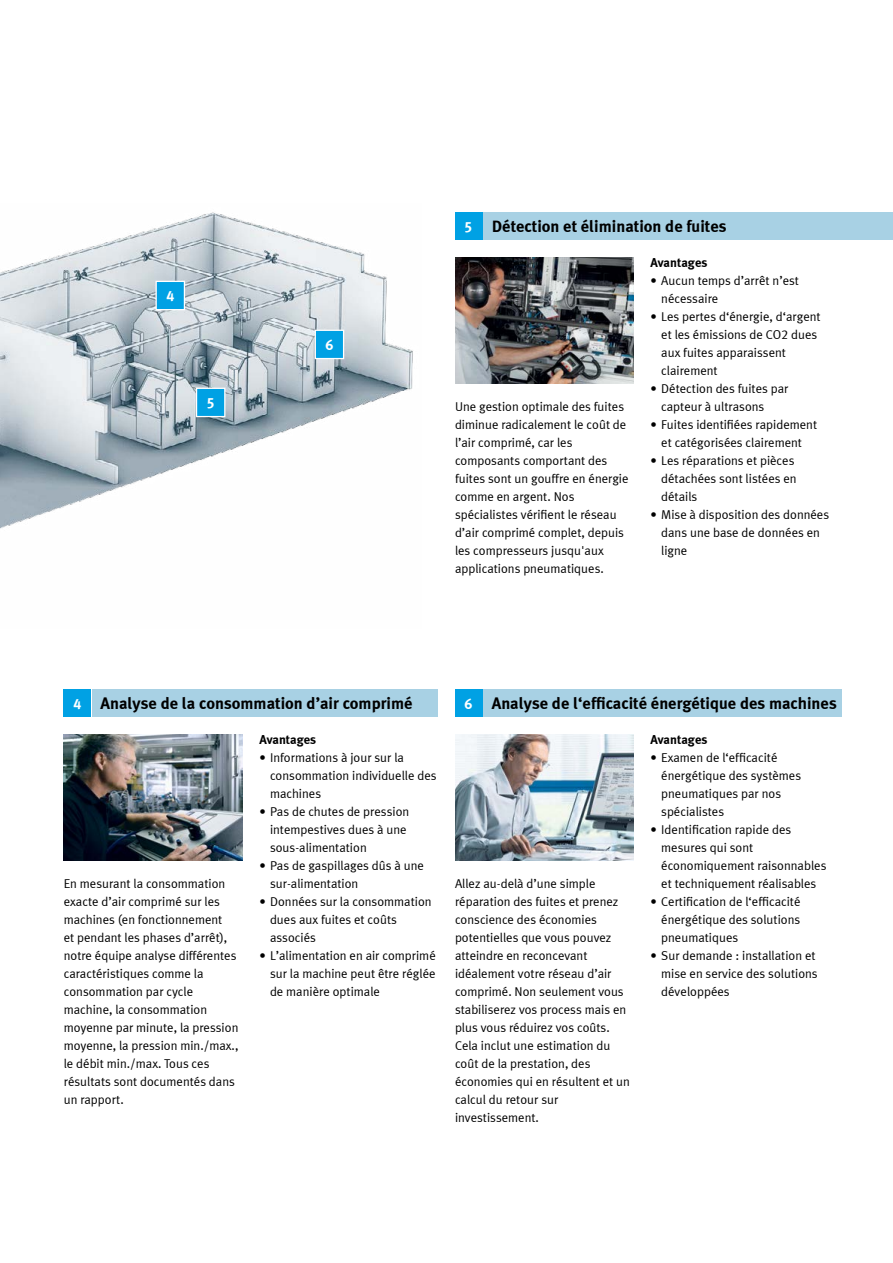
<style>
.page{position:relative;width:893px;height:1263px;background:#fff}
.page>*{position:absolute;margin:0;border:0;box-sizing:border-box;transform-origin:0 0}
.t1{font:700 16.5px "Meta Plus LF";color:#000}
.t2{font:700 14.7px "Meta Plus LF";color:#fff}
.t3{font:12.75px/18px "Meta Plus LF";color:#000}
.t4{font:700 12.75px "Meta Plus LF";color:#000}
.s1{font-size:14.7px;color:#fff}
</style>
<div class="page">
<img style="left:0;top:212px;width:413px;height:317px">
<svg style="left:155px;top:280px;width:31px;height:31px"></svg>
<svg style="left:195px;top:387px;width:31px;height:31px"></svg>
<svg style="left:314px;top:329px;width:31px;height:31px"></svg>
<img style="left:64px;top:735px;width:178px;height:126px">
<img style="left:455px;top:735px;width:179px;height:126px">
<img style="left:455px;top:258px;width:179px;height:126px">
<div style="left:64px;top:690px;width:27px;height:27px;background:#00a1e4"></div>
<div style="left:92px;top:690px;width:346px;height:27px;background:#a8d1e4"></div>
<div style="left:455px;top:690px;width:27px;height:27px;background:#00a1e4"></div>
<div style="left:483px;top:690px;width:359px;height:27px;background:#a8d1e4"></div>
<div style="left:455px;top:213px;width:27px;height:27px;background:#00a1e4"></div>
<div style="left:483px;top:213px;width:410px;height:27px;background:#a8d1e4"></div>
<p class="t2" style="left:166px;top:287px;width:9px">4</p>
<p class="t2" style="left:207px;top:393px;width:9px">5</p>
<p class="t2" style="left:326px;top:335px;width:9px">6</p>
<p class="t1" style="left:465px;top:216px;width:264px"><span class="s1">5</span> Détection et élimination de fuites</p>
<p class="t3" style="left:455px;top:397px;width:175px">Une gestion optimale des fuites diminue radicalement le coût de l’air comprimé, car les composants comportant des fuites sont un gouffre en énergie comme en argent. Nos spécialistes vérifient le réseau d’air comprimé complet, depuis les compresseurs jusqu'aux applications pneumatiques.</p>
<p class="t4" style="left:651px;top:254px;width:58px">Avantages</p>
<p class="t3" style="left:661px;top:271px;width:139px;text-indent:-11px">• Aucun temps d’arrêt n’est nécessaire</p>
<p class="t3" style="left:661px;top:307px;width:161px;text-indent:-11px">• Les pertes d‘énergie, d‘argent et les émissions de CO2 dues aux fuites apparaissent clairement</p>
<p class="t3" style="left:661px;top:379px;width:129px;text-indent:-11px">• Détection des fuites par capteur à ultrasons</p>
<p class="t3" style="left:651px;top:415px;width:168px;text-align:center">• Fuites identifiées rapidement et catégorisées clairement</p>
<p class="t3" style="left:661px;top:451px;width:137px;text-indent:-11px">• Les réparations et pièces détachées sont listées en détails</p>
<p class="t3" style="left:661px;top:505px;width:169px;text-indent:-11px">• Mise à disposition des données dans une base de données en ligne</p>
<p class="t1" style="left:73px;top:693px;width:341px"><span class="s1">4</span> Analyse de la consommation d’air comprimé</p>
<p class="t1" style="left:465px;top:693px;width:374px"><span class="s1">6</span> Analyse de l‘efficacité énergétique des machines</p>
<p class="t3" style="left:64px;top:874px;width:176px">En mesurant la consommation exacte d’air comprimé sur les machines (en fonctionnement<br>et pendant les phases d’arrêt), notre équipe analyse différentes caractéristiques comme la consommation par cycle machine, la consommation moyenne par minute, la pression moyenne, la pression min./max., le débit min./max. Tous ces résultats sont documentés dans un rapport.</p>
<p class="t4" style="left:259px;top:731px;width:58px">Avantages</p>
<p class="t3" style="left:270px;top:748px;width:168px;text-indent:-11px">• Informations à jour sur la consommation individuelle des machines</p>
<p class="t3" style="left:270px;top:802px;width:141px;text-indent:-11px">• Pas de chutes de pression intempestives dues à une sous-alimentation</p>
<p class="t3" style="left:270px;top:856px;width:155px;text-indent:-11px">• Pas de gaspillages dûs à une sur-alimentation</p>
<p class="t3" style="left:270px;top:892px;width:163px;text-indent:-11px">• Données sur la consommation dues aux fuites et coûts associés</p>
<p class="t3" style="left:270px;top:946px;width:167px;text-align:justify;text-indent:-11px">• L’alimentation en air comprimé sur la machine peut être réglée de manière optimale</p>
<p class="t3" style="left:455px;top:874px;width:177px">Allez au-delà d’une simple réparation des fuites et prenez conscience des économies potentielles que vous pouvez atteindre en reconcevant idéalement votre réseau d’air comprimé. Non seulement vous stabiliserez vos process mais en plus vous réduirez vos coûts.<br>Cela inclut une estimation du coût de la prestation, des économies qui en résultent et un calcul du retour sur investissement.</p>
<p class="t4" style="left:651px;top:731px;width:58px">Avantages</p>
<p class="t3" style="left:661px;top:748px;width:141px;text-indent:-11px">• Examen de l‘efficacité énergétique des systèmes pneumatiques par nos spécialistes</p>
<p class="t3" style="left:661px;top:820px;width:167px;text-indent:-11px">• Identification rapide des mesures qui sont économiquement raisonnables et techniquement réalisables</p>
<p class="t3" style="left:661px;top:892px;width:141px;text-align:justify;text-indent:-11px">• Certification de l‘efficacité énergétique des solutions pneumatiques</p>
<p class="t3" style="left:661px;top:946px;width:158px;text-indent:-11px">• Sur demande : installation et mise en service des solutions développées</p>
</div>
